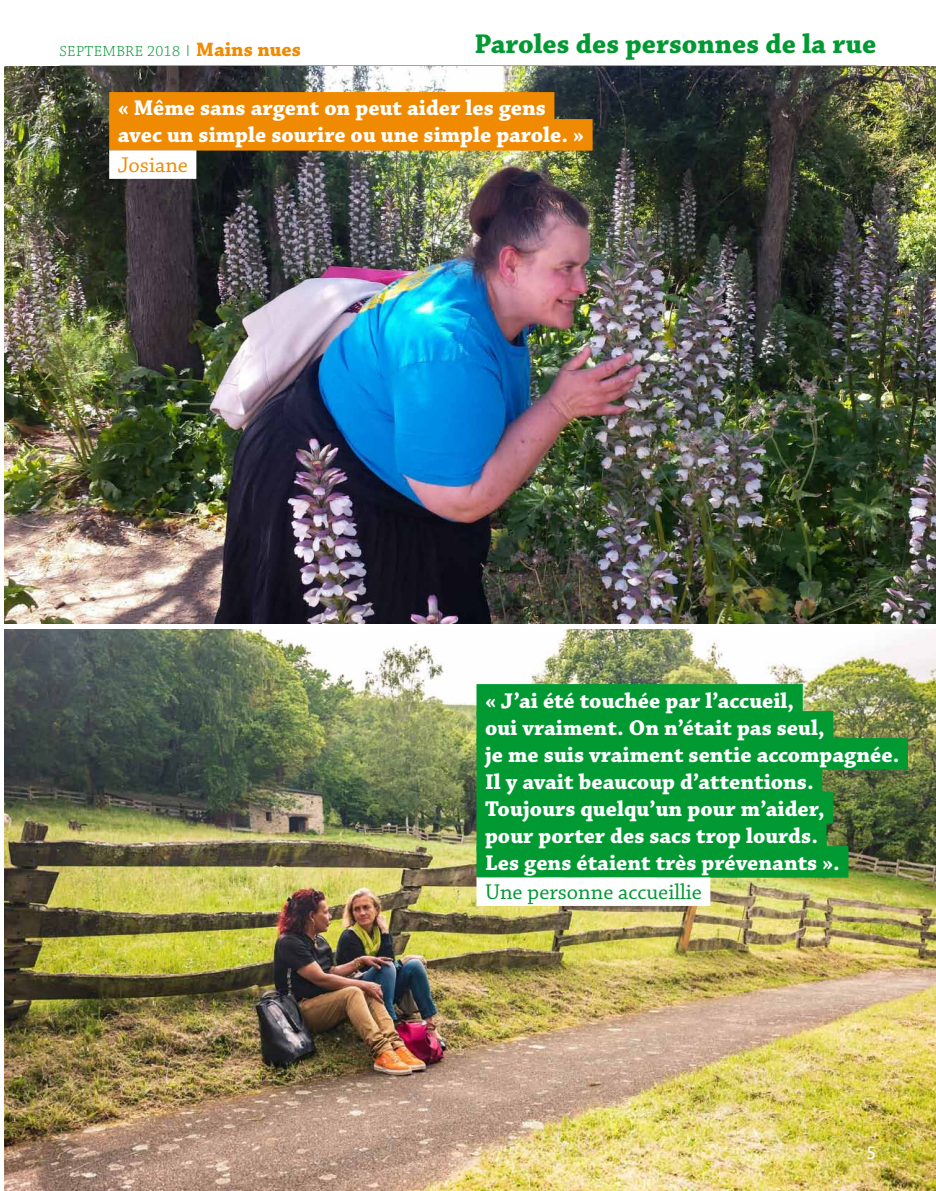
<style>
.page{position:relative;width:936px;height:1191px;background:#fff}
.page>*{position:absolute;margin:0;border:0;box-sizing:border-box;transform-origin:0 0}
.t1{font:700 28.5px "Chaparral Pro";color:#009932}
.t2{font:700 22.5px/27px "Chaparral Pro";color:#fff}
.t3{font:22.5px "Chaparral Pro";color:#009932}
.t4{font:22.5px "Chaparral Pro";color:#f08a00}
.t5{font:18px "Ubuntu";color:#fff}
.t6{font:300 15.45px "Chaparral Pro";letter-spacing:.02em;color:#009932}
.s1{font-family:"Raleway"}
.s2{font-weight:700;font-size:20.4px;color:#f08a00}
</style>
<div class="page">
<img style="left:4px;top:66px;width:931px;height:557px">
<img style="left:4px;top:630px;width:931px;height:561px">
<div style="left:476px;top:684px;width:326px;height:31px;background:#009932"></div>
<div style="left:476px;top:711px;width:357px;height:31px;background:#009932"></div>
<div style="left:476px;top:738px;width:431px;height:31px;background:#009932"></div>
<div style="left:476px;top:765px;width:346px;height:31px;background:#009932"></div>
<div style="left:476px;top:792px;width:357px;height:31px;background:#009932"></div>
<div style="left:476px;top:819px;width:350px;height:31px;background:#009932"></div>
<div style="left:476px;top:846px;width:372px;height:31px;background:#009932"></div>
<div style="left:476px;top:877px;width:234px;height:29px;background:#fff"></div>
<div style="left:109px;top:92px;width:445px;height:32px;background:#f08a00"></div>
<div style="left:109px;top:119px;width:483px;height:32px;background:#f08a00"></div>
<div style="left:109px;top:150px;width:87px;height:29px;background:#fff"></div>
<p class="t6" style="left:60px;top:42px;width:243px">SEPTEMBRE 2018 <span class="s1">I</span> <span class="s2">Mains nues</span></p>
<p class="t1" style="left:474px;top:27px;width:403px">Paroles des personnes de la rue</p>
<p class="t2" style="left:118px;top:96px;width:468px">« Même sans argent on peut aider les gens avec un simple sourire ou une simple parole. »</p>
<p class="t4" style="left:118px;top:152px;width:72px">Josiane</p>
<p class="t2" style="left:485px;top:687px;width:416px">« J’ai été touchée par l’accueil,<br>oui vraiment. On n’était pas seul,<br>je me suis vraiment sentie accompagnée.<br>Il y avait beaucoup d’attentions.<br>Toujours quelqu’un pour m’aider,<br>pour porter des sacs trop lourds.<br>Les gens étaient très prévenants ».</p>
<p class="t3" style="left:485px;top:879px;width:218px">Une personne accueillie</p>
<p class="t5" style="left:866px;top:1141px;width:12px">5</p>
</div>
